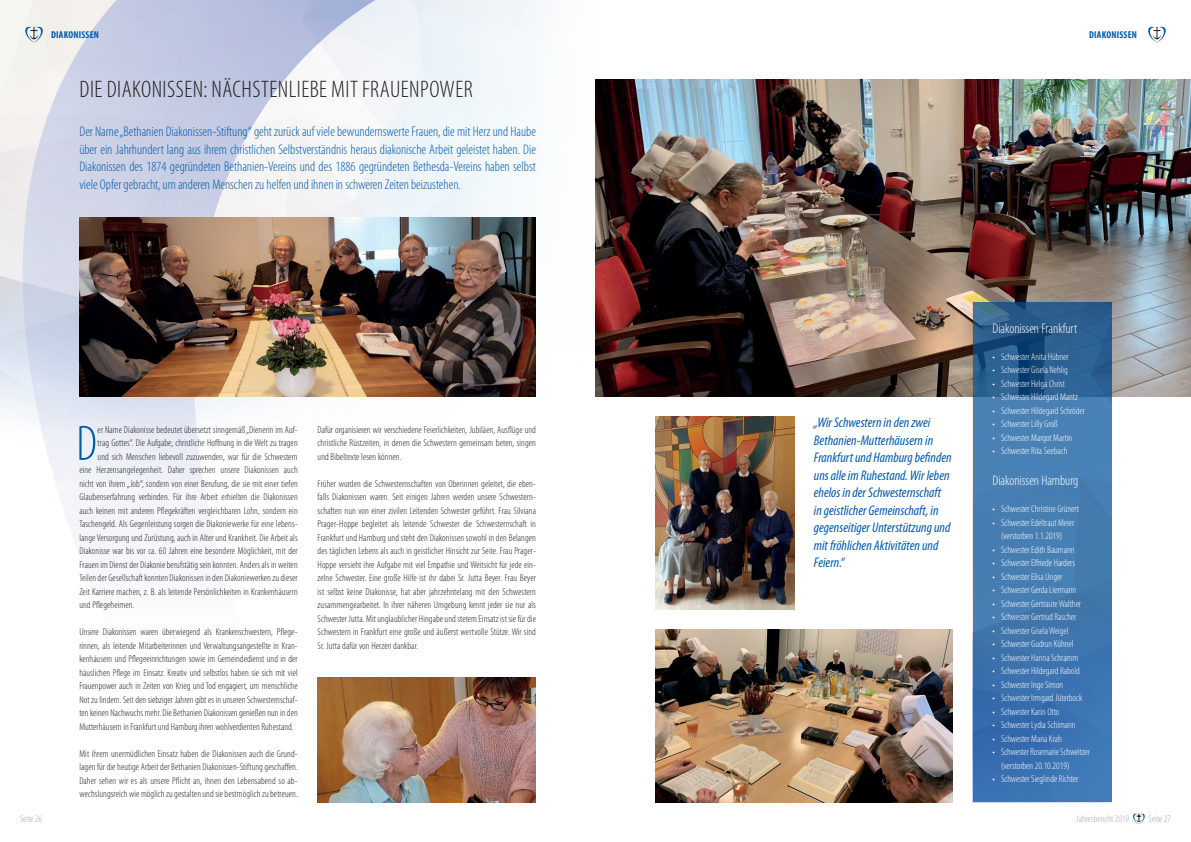
<style>
.page{position:relative;width:1191px;height:842px;background:#fff}
.page>*{position:absolute;margin:0;border:0;box-sizing:border-box;transform-origin:0 0}
.initial{font:300 condensed 50.1px "Myriad Pro";color:#015aaa}
.Headline{font:300 condensed 24px "Myriad Pro";letter-spacing:.02em;color:#231f20}
.Einleitung{font:300 condensed 14px/17.5px "Myriad Pro";color:#015aaa;text-align:justify}
.Zitat{font:italic condensed 14px/17.5px "Myriad Pro";color:#015aaa}
.Headline_Kasten{font:300 condensed 14px "Myriad Pro";color:#fff}
.Fliesstext{font:300 condensed 10px/13.5px "Myriad Pro";letter-spacing:.01em;color:#231f20;text-align:justify}
.initial-2{font:300 condensed 10px "Myriad Pro";letter-spacing:.01em;color:#231f20}
.Fliesstext-2{font:300 condensed 10px/13.5px "Myriad Pro";color:#fff;text-align:center}
.t1{font:300 condensed 10px "Myriad Pro";color:#a2a8aa}
.Fliesstext-3{font:700 condensed 10px "Myriad Pro";letter-spacing:.02em;color:#015aaa}
</style>
<div class="page">
<svg style="left:1133px;top:813px;width:12px;height:11px"></svg>
<svg style="left:9px;top:0;width:401px;height:555px"></svg>
<img style="left:79px;top:217px;width:457px;height:180px">
<svg style="left:1148px;top:26px;width:18px;height:17px"></svg>
<svg style="left:24px;top:26px;width:20px;height:17px"></svg>
<img style="left:595px;top:79px;width:596px;height:318px">
<img style="left:972px;top:303px;width:139px;height:499px">
<img style="left:655px;top:629px;width:297px;height:173px">
<img style="left:655px;top:417px;width:139px;height:192px">
<img style="left:317px;top:677px;width:219px;height:125px">
<p class="Fliesstext-3" style="left:51px;top:29px;width:49px">DIAKONISSEN</p>
<p class="Fliesstext-3" style="left:1089px;top:29px;width:49px">DIAKONISSEN</p>
<p class="Headline" style="left:80px;top:77px;width:394px">DIE DIAKONISSEN: NÄCHSTENLIEBE MIT FRAUENPOWER</p>
<p class="Einleitung" style="left:79px;top:123px;width:458px">Der Name „Bethanien Diakonissen-Stiftung“ geht zurück auf viele bewundernswerte Frauen, die mit Herz und Haube über ein Jahrhundert lang aus ihrem christlichen Selbstverständnis heraus diakonische Arbeit geleistet haben. Die Diakonissen des 1874 gegründeten Bethanien-Vereins und des 1886 gegründeten Bethesda-Vereins haben selbst viele Opfer gebracht, um anderen Menschen zu helfen und ihnen in schweren Zeiten beizustehen.</p>
<p class="initial" style="left:76px;top:416px;width:22px">D</p>
<p class="initial-2" style="left:98px;top:424px;width:202px">er Name Diakonisse bedeutet übersetzt sinngemäß „Dienerin im Auf-</p>
<p class="initial-2" style="left:98px;top:438px;width:202px">trag Gottes“. Die Aufgabe, christliche Hoffnung in die Welt zu tragen</p>
<p class="initial-2" style="left:98px;top:451px;width:202px">und sich Menschen liebevoll zuzuwenden, war für die Schwestern</p>
<p class="initial-2" style="left:79px;top:465px;width:220px">eine Herzensangelegenheit. Daher sprechen unsere Diakonissen auch</p>
<p class="initial-2" style="left:79px;top:478px;width:220px">nicht von ihrem „Job“, sondern von einer Berufung, die sie mit einer tiefen</p>
<p class="initial-2" style="left:79px;top:492px;width:220px">Glaubenserfahrung verbinden. Für ihre Arbeit erhielten die Diakonissen</p>
<p class="initial-2" style="left:79px;top:505px;width:220px">auch keinen mit anderen Pflegekräften vergleichbaren Lohn, sondern ein</p>
<p class="initial-2" style="left:79px;top:519px;width:220px">Taschengeld. Als Gegenleistung sorgen die Diakoniewerke für eine lebens-</p>
<p class="initial-2" style="left:79px;top:532px;width:220px">lange Versorgung und Zurüstung, auch in Alter und Krankheit. Die Arbeit als</p>
<p class="initial-2" style="left:79px;top:546px;width:220px">Diakonisse war bis vor ca. 60 Jahren eine besondere Möglichkeit, mit der</p>
<p class="initial-2" style="left:79px;top:559px;width:220px">Frauen im Dienst der Diakonie berufstätig sein konnten. Anders als in weiten</p>
<p class="initial-2" style="left:79px;top:573px;width:220px">Teilen der Gesellschaft konnten Diakonissen in den Diakoniewerken zu dieser</p>
<p class="initial-2" style="left:79px;top:586px;width:220px">Zeit Karriere machen, z. B. als leitende Persönlichkeiten in Krankenhäusern</p>
<p class="initial-2" style="left:79px;top:600px;width:56px">und Pflegeheimen.</p>
<p class="Fliesstext" style="left:79px;top:625px;width:220px">Unsere Diakonissen waren überwiegend als Krankenschwestern, Pflege&shy;rinnen, als leitende Mitarbeiterinnen und Verwaltungsangestellte in Kran&shy;kenhäusern und Pflegeeinrichtungen sowie im Gemeindedienst und in der häuslichen Pflege im Einsatz. Kreativ und selbstlos haben sie sich mit viel Frauenpower auch in Zeiten von Krieg und Tod engagiert, um menschliche Not zu lindern. Seit den siebziger Jahren gibt es in unseren Schwesternschaf&shy;ten keinen Nachwuchs mehr. Die Bethanien Diakonissen genießen nun in den Mutterhäusern in Frankfurt und Hamburg ihren wohlverdienten Ruhestand.</p>
<p class="Fliesstext" style="left:79px;top:747px;width:220px">Mit ihrem unermüdlichen Einsatz haben die Diakonissen auch die Grund&shy;lagen für die heutige Arbeit der Bethanien Diakonissen-Stiftung geschaffen.<br>Daher sehen wir es als unsere Pflicht an, ihnen den Lebensabend so ab&shy;wechslungsreich wie möglich zu gestalten und sie bestmöglich zu betreuen.</p>
<p class="Fliesstext" style="left:317px;top:423px;width:220px">Dafür organisieren wir verschiedene Feierlichkeiten, Jubiläen, Ausflüge und christliche Rüstzeiten, in denen die Schwestern gemeinsam beten, singen und Bibeltexte lesen können.</p>
<p class="Fliesstext" style="left:317px;top:477px;width:220px">Früher wurden die Schwesternschaften von Oberinnen geleitet, die eben&shy;falls Diakonissen waren. Seit einigen Jahren werden unsere Schwestern&shy;schaften nun von einer zivilen Leitenden Schwester geführt. Frau Silviana Prager-Hoppe begleitet als leitende Schwester die Schwesternschaft in Frankfurt und Hamburg und steht den Diakonissen sowohl in den Belangen des täglichen Lebens als auch in geistlicher Hinsicht zur Seite. Frau Prager-Hoppe versieht ihre Aufgabe mit viel Empathie und Weitsicht für jede ein&shy;zelne Schwester. Eine große Hilfe ist ihr dabei Sr. Jutta Beyer. Frau Beyer ist selbst keine Diakonisse, hat aber jahrzehntelang mit den Schwestern zusammengearbeitet. In ihrer näheren Umgebung kennt jeder sie nur als Schwester Jutta. Mit unglaublicher Hingabe und stetem Einsatz ist sie für die Schwestern in Frankfurt eine große und äußerst wertvolle Stütze. Wir sind Sr. Jutta dafür von Herzen dankbar.</p>
<p class="Zitat" style="left:814px;top:414px;width:139px">„Wir Schwestern in den zwei<br>Bethanien-Mutterhäusern in<br>Frankfurt und Hamburg befinden uns alle im Ruhestand. Wir leben ehelos in der Schwesternschaft in geistlicher Gemeinschaft, in gegenseitiger Unterstützung und mit fröhlichen Aktivitäten und<br>Feiern.“</p>
<p class="Headline_Kasten" style="left:992px;top:321px;width:86px">Diakonissen Frankfurt</p>
<p class="Fliesstext-2" style="left:992px;top:350px;width:78px">• Schwester Anita Hübner</p>
<p class="Fliesstext-2" style="left:992px;top:364px;width:77px">• Schwester Gisela Nehlig</p>
<p class="Fliesstext-2" style="left:992px;top:377px;width:74px">• Schwester Helga Christ</p>
<p class="Fliesstext-2" style="left:992px;top:391px;width:87px">• Schwester Hildegard Mantz</p>
<p class="Fliesstext-2" style="left:992px;top:404px;width:94px">• Schwester Hildegard Schröder</p>
<p class="Fliesstext-2" style="left:992px;top:418px;width:67px">• Schwester Lilly Groß</p>
<p class="Fliesstext-2" style="left:992px;top:431px;width:81px">• Schwester Margot Martin</p>
<p class="Fliesstext-2" style="left:992px;top:445px;width:76px">• Schwester Rita Seebach</p>
<p class="Headline_Kasten" style="left:992px;top:473px;width:87px">Diakonissen Hamburg</p>
<p class="Fliesstext-2" style="left:992px;top:503px;width:88px">• Schwester Christine Grünert</p>
<p class="Fliesstext-2" style="left:992px;top:516px;width:83px">• Schwester Edeltraut Meier (verstorben 1.1.2019)</p>
<p class="Fliesstext-2" style="left:992px;top:543px;width:83px">• Schwester Edith Baumann</p>
<p class="Fliesstext-2" style="left:992px;top:557px;width:84px">• Schwester Elfriede Harders</p>
<p class="Fliesstext-2" style="left:992px;top:570px;width:71px">• Schwester Elisa Unger</p>
<p class="Fliesstext-2" style="left:992px;top:584px;width:85px">• Schwester Gerda Liermann</p>
<p class="Fliesstext-2" style="left:992px;top:597px;width:90px">• Schwester Gertraute Walther</p>
<p class="Fliesstext-2" style="left:992px;top:611px;width:85px">• Schwester Gertrud Rascher</p>
<p class="Fliesstext-2" style="left:992px;top:624px;width:78px">• Schwester Gisela Weigel</p>
<p class="Fliesstext-2" style="left:992px;top:638px;width:82px">• Schwester Gudrun Kühnel</p>
<p class="Fliesstext-2" style="left:992px;top:651px;width:87px">• Schwester Hanna Schramm</p>
<p class="Fliesstext-2" style="left:992px;top:665px;width:89px">• Schwester Hildegard Rabold</p>
<p class="Fliesstext-2" style="left:992px;top:678px;width:72px">• Schwester Inge Simon</p>
<p class="Fliesstext-2" style="left:992px;top:692px;width:91px">• Schwester Irmgard Jüterbock</p>
<p class="Fliesstext-2" style="left:992px;top:705px;width:68px">• Schwester Karin Otto</p>
<p class="Fliesstext-2" style="left:992px;top:719px;width:85px">• Schwester Lydia Schimann</p>
<p class="Fliesstext-2" style="left:992px;top:732px;width:71px">• Schwester Maria Krah</p>
<p class="Fliesstext-2" style="left:992px;top:746px;width:99px">• Schwester Rosemarie Schweitzer</p>
<p class="Fliesstext-2" style="left:1001px;top:759px;width:70px">(verstorben 20.10.2019)</p>
<p class="Fliesstext-2" style="left:992px;top:773px;width:87px">• Schwester Sieglinde Richter</p>
<p class="t1" style="left:1076px;top:813px;width:54px">Jahresbericht 2019</p>
<p class="t1" style="left:20px;top:813px;width:24px">Seite 26</p>
<p class="t1" style="left:1148px;top:813px;width:24px">Seite 27</p>
</div>
